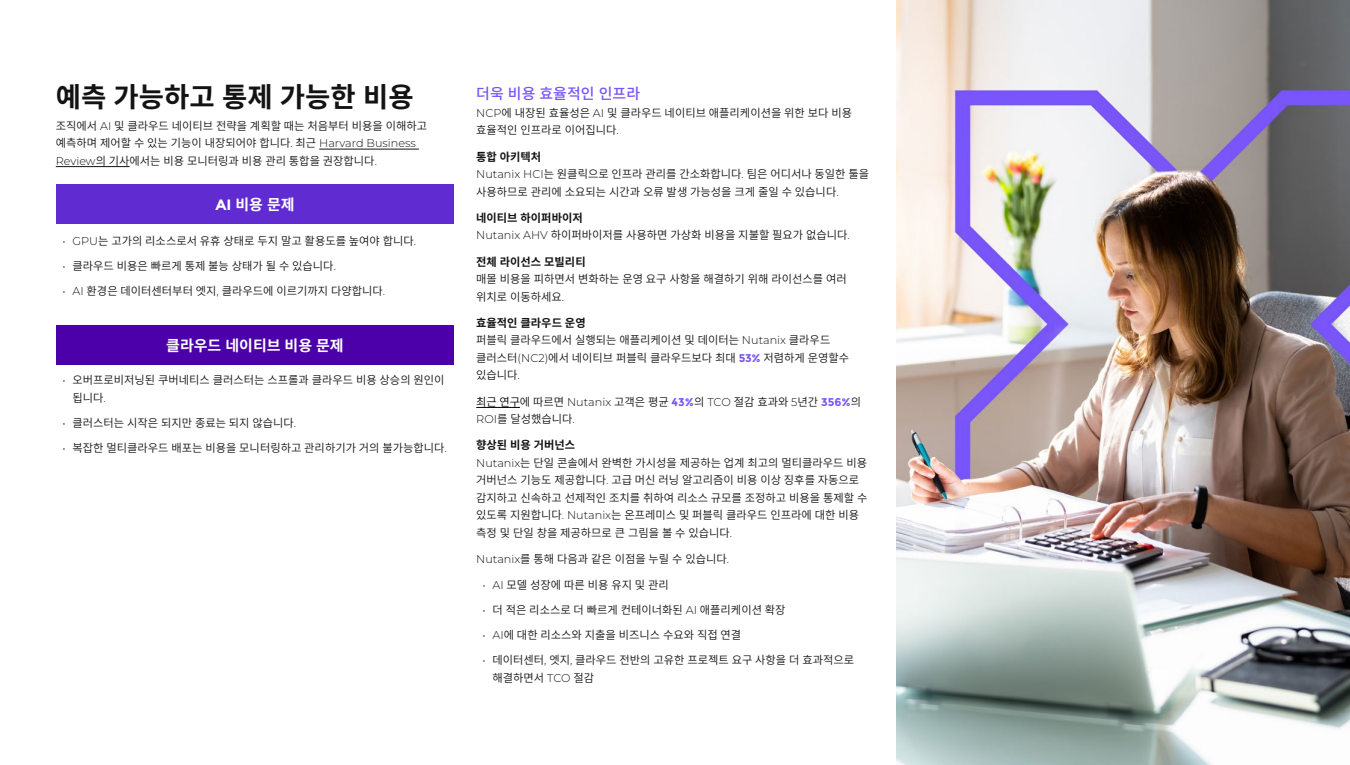
<style>
.page{position:relative;width:1350px;height:765px;background:#fff}
.page>*{position:absolute;margin:0;border:0;box-sizing:border-box;transform-origin:0 0}
.H1_Headline{font:700 27.5px "Noto Sans CJ Kkr";color:#131313}
.H2_Headline{font:700 15px "Noto Sans CJ Kkr";color:#fff}
.H2_Headline-2{font:500 15px "Noto Sans CJ Kkr";color:#7855fa}
.Body_Text{font:600 11.25px/17.5px "Noto Sans CJ Kkr";color:#131313}
.s1{font-family:"Montserrat";font-weight:300}
.s2{font-family:"Montserrat"}
.s3{font-weight:700}
.s4{font-family:"Montserrat";font-weight:700;color:#7855fa}
.s5{color:#000}
</style>
<div class="page">
<hr style="left:319px;top:149px;width:100px;height:1px;background:#131313">
<hr style="left:56px;top:166px;width:74px;height:1px;background:#131313">
<hr style="left:476px;top:407px;width:44px;height:1px;background:#000">
<div style="left:56px;top:184px;width:398px;height:40px;background:#612bd2"></div>
<div style="left:56px;top:325px;width:398px;height:40px;background:#4b00aa"></div>
<img style="left:896px;top:0;width:454px;height:765px">
<p class="H1_Headline" style="left:56px;top:82px;width:359px">예측 가능하고 통제 가능한 비용</p>
<p class="Body_Text" style="left:56px;top:117px;width:373px">조직에서 <span class="s1">AI</span> 및 클라우드 네이티브 전략을 계획할 때는 처음부터 비용을 이해하고 예측하며 제어할 수 있는 기능이 내장되어야 합니다<span class="s1">.</span> 최근 <span class="s1">Harvard Business<br>Review</span>의 기사에서는 비용 모니터링과 비용 관리 통합을 권장합니다<span class="s1">.</span></p>
<p class="H2_Headline" style="left:215px;top:196px;width:81px"><span class="s2">AI</span> 비용 문제</p>
<p class="Body_Text" style="left:62px;top:232px;width:355px"><span class="s1">• GPU</span>는 고가의 리소스로서 유휴 상태로 두지 말고 활용도를 높여야 합니다<span class="s1">.</span></p>
<p class="Body_Text" style="left:62px;top:257px;width:275px"><span class="s1">•</span> 클라우드 비용은 빠르게 통제 불능 상태가 될 수 있습니다<span class="s1">.</span></p>
<p class="Body_Text" style="left:62px;top:282px;width:324px"><span class="s1">• AI</span> 환경은 데이터센터부터 엣지<span class="s1">,</span> 클라우드에 이르기까지 다양합니다<span class="s1">.</span></p>
<p class="H2_Headline" style="left:166px;top:337px;width:179px">클라우드 네이티브 비용 문제</p>
<p class="Body_Text" style="left:72px;top:372px;width:374px;text-indent:-10px"><span class="s1">•</span> 오버프로비저닝된 쿠버네티스 클러스터는 스프롤과 클라우드 비용 상승의 원인이 됩니다<span class="s1">.</span></p>
<p class="Body_Text" style="left:62px;top:414px;width:235px"><span class="s1">•</span> 클러스터는 시작은 되지만 종료는 되지 않습니다<span class="s1">.</span></p>
<p class="Body_Text" style="left:62px;top:439px;width:386px"><span class="s1">•</span> 복잡한 멀티클라우드 배포는 비용을 모니터링하고 관리하기가 거의 불가능합니다<span class="s1">.</span></p>
<p class="H2_Headline-2" style="left:476px;top:86px;width:165px">더욱 비용 효율적인 인프라</p>
<p class="Body_Text" style="left:476px;top:104px;width:377px"><span class="s1">NCP</span>에 내장된 효율성은 <span class="s1">AI</span> 및 클라우드 네이티브 애플리케이션을 위한 보다 비용 효율적인 인프라로 이어집니다<span class="s1">.</span></p>
<p class="Body_Text" style="left:476px;top:148px;width:395px"><span class="s3">통합 아키텍처<br></span><span class="s1">Nutanix HCI</span>는 원클릭으로 인프라 관리를 간소화합니다<span class="s1">.</span> 팀은 어디서나 동일한 툴을 사용하므로 관리에 소요되는 시간과 오류 발생 가능성을 크게 줄일 수 있습니다<span class="s1">.</span></p>
<p class="Body_Text" style="left:476px;top:209px;width:375px"><span class="s3">네이티브 하이퍼바이저<br></span><span class="s1">Nutanix AHV</span> 하이퍼바이저를 사용하면 가상화 비용을 지불할 필요가 없습니다<span class="s1">.</span></p>
<p class="Body_Text" style="left:476px;top:253px;width:372px"><span class="s3">전체 라이선스 모빌리티<br></span>매몰 비용을 피하면서 변화하는 운영 요구 사항을 해결하기 위해 라이선스를 여러 위치로 이동하세요<span class="s1">.</span></p>
<p class="Body_Text" style="left:476px;top:314px;width:374px"><span class="s3">효율적인 클라우드 운영<br></span>퍼블릭 클라우드에서 실행되는 애플리케이션 및 데이터는 <span class="s1">Nutanix</span> 클라우드 클러스터<span class="s1">(NC2)</span>에서 네이티브 퍼블릭 클라우드보다 최대 <span class="s4">53%</span> 저렴하게 운영할수 있습니다<span class="s1">.</span></p>
<p class="Body_Text" style="left:476px;top:393px;width:386px"><span class="s5">최근 연구</span>에 따르면 <span class="s1">Nutanix</span> 고객은 평균 <span class="s4">43%</span>의 <span class="s1">TCO</span> 절감 효과와 <span class="s1">5</span>년간 <span class="s4">356%</span>의<br><span class="s1">ROI</span>를 달성했습니다<span class="s1">.</span></p>
<p class="Body_Text" style="left:476px;top:437px;width:393px"><span class="s3">향상된 비용 거버넌스<br></span><span class="s1">Nutanix</span>는 단일 콘솔에서 완벽한 가시성을 제공하는 업계 최고의 멀티클라우드 비용 거버넌스 기능도 제공합니다<span class="s1">.</span> 고급 머신 러닝 알고리즘이 비용 이상 징후를 자동으로 감지하고 신속하고 선제적인 조치를 취하여 리소스 규모를 조정하고 비용을 통제할 수 있도록 지원합니다<span class="s1">. Nutanix</span>는 온프레미스 및 퍼블릭 클라우드 인프라에 대한 비용 측정 및 단일 창을 제공하므로 큰 그림을 볼 수 있습니다<span class="s1">.</span></p>
<p class="Body_Text" style="left:476px;top:551px;width:254px"><span class="s1">Nutanix</span>를 통해 다음과 같은 이점을 누릴 수 있습니다<span class="s1">.</span></p>
<p class="Body_Text" style="left:482px;top:577px;width:188px"><span class="s1">• AI</span> 모델 성장에 따른 비용 유지 및 관리</p>
<p class="Body_Text" style="left:482px;top:602px;width:305px"><span class="s1">•</span> 더 적은 리소스로 더 빠르게 컨테이너화된 <span class="s1">AI</span> 애플리케이션 확장</p>
<p class="Body_Text" style="left:482px;top:627px;width:260px"><span class="s1">• AI</span>에 대한 리소스와 지출을 비즈니스 수요와 직접 연결</p>
<p class="Body_Text" style="left:492px;top:652px;width:363px;text-indent:-10px"><span class="s1">•</span> 데이터센터<span class="s1">,</span> 엣지<span class="s1">,</span> 클라우드 전반의 고유한 프로젝트 요구 사항을 더 효과적으로 해결하면서 <span class="s1">TCO</span> 절감</p>
</div>
